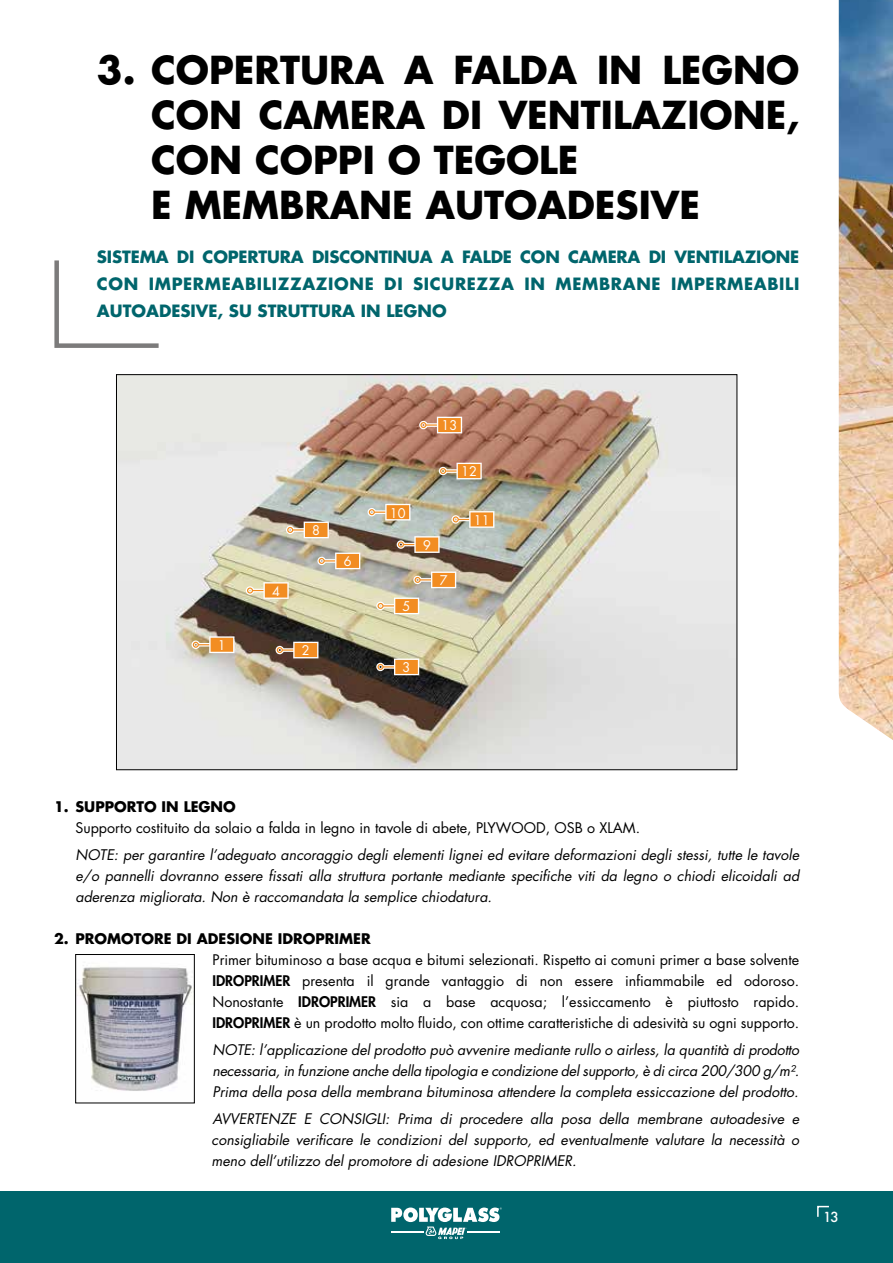
<style>
.page{position:relative;width:893px;height:1263px;background:#fff}
.page>*{position:absolute;margin:0;border:0;box-sizing:border-box;transform-origin:0 0}
.t1{font:700 37.5px/45px "Futura";color:#000}
.t2{font:700 16.5px/27px "Futura";color:#00656c;text-align:justify}
.t3{font:italic 14.25px/21px "Futura Std";color:#000;text-align:justify}
.t4{font:14.25px/21px "Futura Std";color:#000;text-align:justify}
.t5{font:700 14.25px "Futura Std";color:#000}
.t6{font:500 13.5px "Futura";color:#fff}
.t7{font:13.05px "Futura Std";color:#fff}
.s1{font-weight:800}
</style>
<div class="page">
<div style="left:0;top:1191px;width:893px;height:72px;background:#00656c"></div>
<img style="left:839px;top:0;width:54px;height:740px">
<svg style="left:817px;top:1205px;width:12px;height:12px"></svg>
<svg style="left:391px;top:1207px;width:111px;height:32px"></svg>
<img style="left:118px;top:376px;width:617px;height:392px">
<svg style="left:192px;top:636px;width:42px;height:17px"></svg>
<svg style="left:276px;top:642px;width:42px;height:16px"></svg>
<svg style="left:246px;top:582px;width:43px;height:17px"></svg>
<svg style="left:317px;top:553px;width:43px;height:16px"></svg>
<svg style="left:376px;top:597px;width:43px;height:17px"></svg>
<svg style="left:413px;top:571px;width:43px;height:17px"></svg>
<svg style="left:397px;top:536px;width:43px;height:17px"></svg>
<svg style="left:286px;top:522px;width:43px;height:16px"></svg>
<svg style="left:419px;top:417px;width:43px;height:16px"></svg>
<svg style="left:439px;top:463px;width:43px;height:16px"></svg>
<svg style="left:368px;top:504px;width:42px;height:16px"></svg>
<svg style="left:451px;top:511px;width:43px;height:17px"></svg>
<svg style="left:376px;top:658px;width:43px;height:17px"></svg>
<img style="left:77px;top:965px;width:115px;height:126px">
<div style="left:75px;top:954px;width:120px;height:149px;border:1px solid #000"></div>
<svg style="left:54px;top:260px;width:105px;height:88px"></svg>
<h1 class="t1" style="left:151px;top:47px;width:650px;text-indent:-54px">3. COPERTURA A FALDA IN LEGNO<br>CON CAMERA DI VENTILAZIONE,<br>CON COPPI O TEGOLE<br>E MEMBRANE AUTOADESIVE</h1>
<p class="t2" style="left:97px;top:243px;width:704px">SISTEMA DI COPERTURA DISCONTINUA A FALDE CON CAMERA DI VENTILAZIONE CON IMPERMEABILIZZAZIONE DI SICUREZZA IN MEMBRANE IMPERMEABILI AUTOADESIVE, SU STRUTTURA IN LEGNO</p>
<p class="t7" style="left:442px;top:417px;width:17px">13</p>
<p class="t7" style="left:218px;top:637px;width:9px">1</p>
<p class="t7" style="left:272px;top:583px;width:9px">4</p>
<p class="t7" style="left:312px;top:522px;width:9px">8</p>
<p class="t7" style="left:302px;top:642px;width:9px">2</p>
<p class="t7" style="left:344px;top:553px;width:9px">6</p>
<p class="t7" style="left:390px;top:504px;width:17px">10</p>
<p class="t7" style="left:403px;top:598px;width:9px">5</p>
<p class="t7" style="left:423px;top:537px;width:9px">9</p>
<p class="t7" style="left:440px;top:572px;width:9px">7</p>
<p class="t7" style="left:461px;top:463px;width:17px">12</p>
<p class="t7" style="left:474px;top:512px;width:17px">11</p>
<p class="t7" style="left:403px;top:659px;width:9px">3</p>
<p class="t5" style="left:54px;top:797px;width:183px">1. SUPPORTO IN LEGNO</p>
<p class="t4" style="left:75px;top:817px;width:566px">Supporto costituito da solaio a falda in legno in tavole di abete, PLYWOOD, OSB o XLAM.</p>
<p class="t3" style="left:75px;top:844px;width:725px">NOTE: per garantire l’adeguato ancoraggio degli elementi lignei ed evitare deformazioni degli stessi, tutte le tavole e/o pannelli dovranno essere fissati alla struttura portante mediante specifiche viti da legno o chiodi elicoidali ad aderenza migliorata. Non è raccomandata la semplice chiodatura.</p>
<p class="t5" style="left:54px;top:929px;width:318px">2. PROMOTORE DI ADESIONE IDROPRIMER</p>
<p class="t4" style="left:212px;top:949px;width:588px">Primer bituminoso a base acqua e bitumi selezionati. Rispetto ai comuni primer a base solvente <span class="s1">IDROPRIMER</span> presenta il grande vantaggio di non essere infiammabile ed odoroso.<br>Nonostante <span class="s1">IDROPRIMER</span> sia a base acquosa; l’essiccamento è piuttosto rapido.<br><span class="s1">IDROPRIMER</span> è un prodotto molto fluido, con ottime caratteristiche di adesività su ogni supporto.</p>
<p class="t3" style="left:212px;top:1039px;width:588px">NOTE: l’applicazione del prodotto può avvenire mediante rullo o airless, la quantità di prodotto necessaria, in funzione anche della tipologia e condizione del supporto, è di circa 200/300 g/m².<br>Prima della posa della membrana bituminosa attendere la completa essiccazione del prodotto.</p>
<p class="t3" style="left:212px;top:1108px;width:589px">AVVERTENZE E CONSIGLI: Prima di procedere alla posa della membrane autoadesive e consigliabile verificare le condizioni del supporto, ed eventualmente valutare la necessità o meno dell’utilizzo del promotore di adesione IDROPRIMER.</p>
<p class="t6" style="left:823px;top:1208px;width:17px">13</p>
</div>
